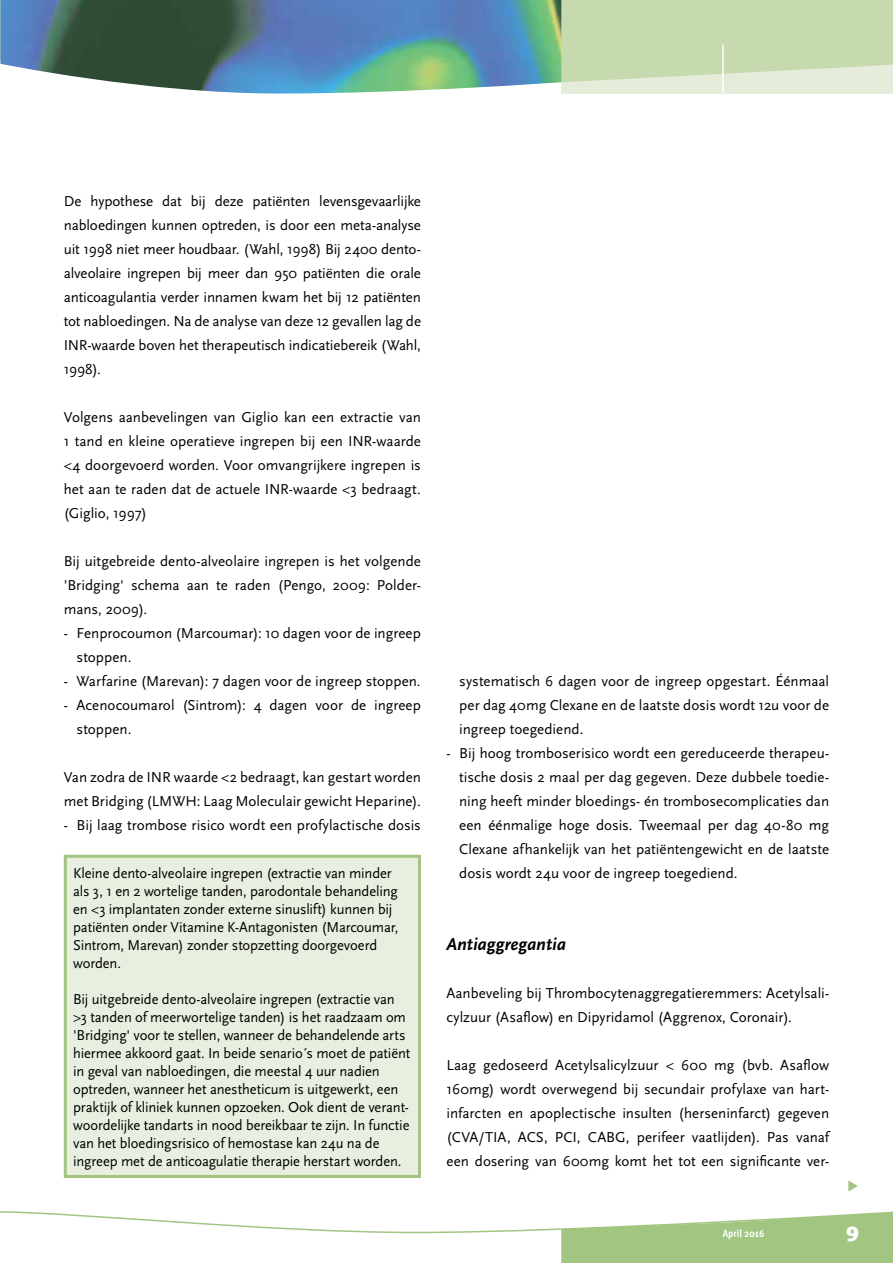
<style>
.page{position:relative;width:893px;height:1263px;background:#fff}
.page>*{position:absolute;margin:0;border:0;box-sizing:border-box;transform-origin:0 0}
.t1{font:900 21px "Scala Sans";color:#fff}
.t2{font:italic 700 18px "Scala Sans";letter-spacing:-.005em;color:#000}
.t3{font:15px/24px "Scala Sans";letter-spacing:-.005em;color:#000;text-align:justify}
.t4{font:700 10.5px "Meta Cond";color:#fff}
</style>
<div class="page">
<div style="left:561px;top:51px;width:332px;height:43px;background:#e5ecda"></div>
<svg style="left:0;top:1211px;width:893px;height:52px"></svg>
<svg style="left:561px;top:0;width:332px;height:83px;background:#c9dab3"></svg>
<img style="left:0;top:0;width:561px;height:94px">
<hr style="left:722px;top:45px;width:2px;height:49px;background:#fff">
<div style="left:65px;top:856px;width:354px;height:320px;background:#e9efe0"></div>
<div style="left:64px;top:855px;width:357px;height:323px;border:3px solid #a3c582"></div>
<p class="t3" style="left:64px;top:190px;width:359px">De hypothese dat bij deze patiënten levensgevaarlijke nabloedingen kunnen optreden, is door een meta-analyse uit 1998 niet meer houdbaar. (Wahl, 1998) Bij 2400 dento&shy;alveolaire ingrepen bij meer dan 950 patiënten die orale anticoagulantia verder innamen kwam het bij 12 patiënten tot nabloedingen. Na de analyse van deze 12 gevallen lag de INR-waarde boven het therapeutisch indicatiebereik (Wahl, 1998).</p>
<p class="t3" style="left:64px;top:406px;width:359px">Volgens aanbevelingen van Giglio kan een extractie van 1 tand en kleine operatieve ingrepen bij een INR-waarde &lt;4 doorgevoerd worden. Voor omvangrijkere ingrepen is het aan te raden dat de actuele INR-waarde &lt;3 bedraagt. (Giglio, 1997)</p>
<p class="t3" style="left:64px;top:550px;width:359px">Bij uitgebreide dento-alveolaire ingrepen is het volgende 'Bridging' schema aan te raden (Pengo, 2009: Polder&shy;mans, 2009).</p>
<p class="t3" style="left:77px;top:622px;width:346px;text-indent:-13px">- Fenprocoumon (Marcoumar): 10 dagen voor de ingreep stoppen.</p>
<p class="t3" style="left:64px;top:670px;width:358px">- Warfarine (Marevan): 7 dagen voor de ingreep stoppen.</p>
<p class="t3" style="left:77px;top:694px;width:346px;text-indent:-13px">- Acenocoumarol (Sintrom): 4 dagen voor de ingreep stoppen.</p>
<p class="t3" style="left:64px;top:766px;width:359px">Van zodra de INR waarde &lt;2 bedraagt, kan gestart worden met Bridging (LMWH: Laag Moleculair gewicht Heparine).</p>
<p class="t3" style="left:64px;top:814px;width:359px">- Bij laag trombose risico wordt een profylactische dosis</p>
<p class="t3" style="left:73px;top:864px;width:327px;line-height:18px;text-align:left">Kleine dento-alveolaire ingrepen (extractie van minder als 3, 1 en 2 wortelige tanden, parodontale behandeling en &lt;3 implantaten zonder externe sinuslift) kunnen bij patiënten onder Vitamine K-Antagonisten (Marcoumar, Sintrom, Marevan) zonder stopzetting doorgevoerd worden.</p>
<p class="t3" style="left:73px;top:990px;width:339px;line-height:18px;text-align:left">Bij uitgebreide dento-alveolaire ingrepen (extractie van &gt;3 tanden of meerwortelige tanden) is het raadzaam om 'Bridging' voor te stellen, wanneer de behandelende arts hiermee akkoord gaat. In beide senario´s moet de patiënt in geval van nabloedingen, die meestal 4 uur nadien optreden, wanneer het anestheticum is uitgewerkt, een praktijk of kliniek kunnen opzoeken. Ook dient de verant&shy;woordelijke tandarts in nood bereikbaar te zijn. In functie van het bloedingsrisico of hemostase kan 24u na de ingreep met de anticoagulatie therapie herstart worden.</p>
<p class="t3" style="left:459px;top:670px;width:371px">systematisch 6 dagen voor de ingreep opgestart. Éénmaal per dag 40mg Clexane en de laatste dosis wordt 12u voor de ingreep toegediend.</p>
<p class="t3" style="left:459px;top:742px;width:371px;text-indent:-13px">- Bij hoog tromboserisico wordt een gereduceerde therapeu&shy;tische dosis 2 maal per dag gegeven. Deze dubbele toedie&shy;ning heeft minder bloedings- én trombosecomplicaties dan een éénmalige hoge dosis. Tweemaal per dag 40-80 mg Clexane afhankelijk van het patiëntengewicht en de laatste dosis wordt 24u voor de ingreep toegediend.</p>
<p class="t2" style="left:446px;top:935px;width:121px">Antiaggregantia</p>
<p class="t3" style="left:446px;top:982px;width:384px">Aanbeveling bij Thrombocytenaggregatieremmers: Acetylsali&shy;cylzuur (Asaflow) en Dipyridamol (Aggrenox, Coronair).</p>
<p class="t3" style="left:446px;top:1054px;width:384px">Laag gedoseerd Acetylsalicylzuur &lt; 600 mg (bvb. Asaflow 160mg) wordt overwegend bij secundair profylaxe van hart&shy;infarcten en apoplectische insulten (herseninfarct) gegeven (CVA/TIA, ACS, PCI, CABG, perifeer vaatlijden). Pas vanaf een dosering van 600mg komt het tot een significante ver-</p>
<p class="t4" style="left:723px;top:1227px;width:43px">April 2016</p>
<h1 class="t1" style="left:846px;top:1219px;width:14px">9</h1>
</div>
